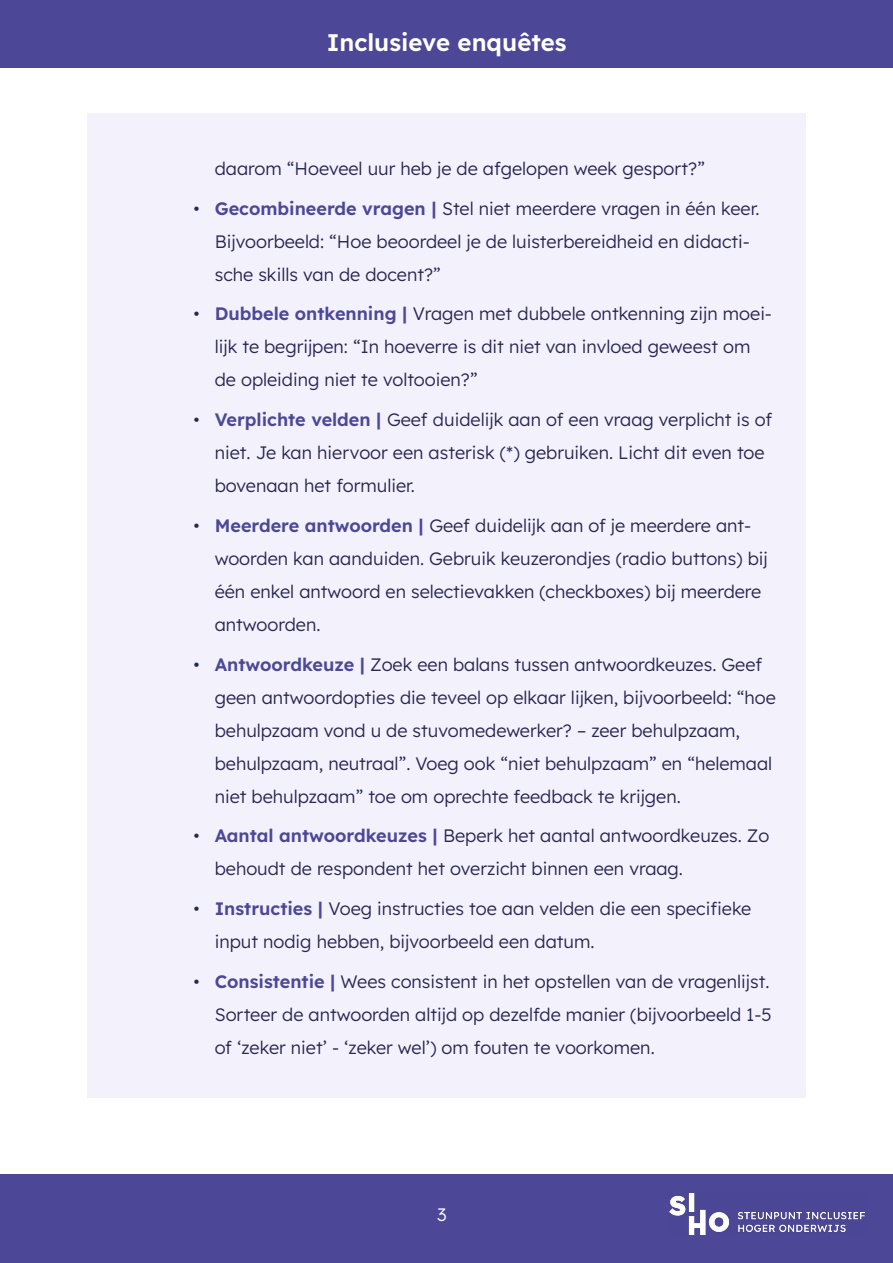
<style>
.page{position:relative;width:893px;height:1263px;background:#fff}
.page>*{position:absolute;margin:0;border:0;box-sizing:border-box;transform-origin:0 0}
.Koptekst_pagina_fiche{font:600 24px "Lexend";color:#fff}
.lijst{font:300 18px/33px "Lexend";color:#2a2751}
.t1{font:300 18px "Lexend";color:#fff}
.s1{font-weight:600;color:#4c4797}
</style>
<div class="page">
<div style="left:0;top:0;width:893px;height:67px;background:#4c4797"></div>
<div style="left:0;top:1174px;width:893px;height:89px;background:#4c4797"></div>
<img style="left:670px;top:1193px;width:194px;height:41px">
<div style="left:87px;top:113px;width:719px;height:984px;background:#f2f1fc"></div>
<p class="Koptekst_pagina_fiche" style="left:327px;top:24px;width:241px">Inclusieve enquêtes</p>
<p class="lijst" style="left:215px;top:151px;width:492px">daarom “Hoeveel uur heb je de afgelopen week gesport?”</p>
<p class="lijst" style="left:215px;top:191px;width:546px;text-indent:-21px">• <span class="s1">Gecombineerde vragen |</span> Stel niet meerdere vragen in één keer.<br>Bijvoorbeeld: “Hoe beoordeel je de luisterbereidheid en didacti&shy;sche skills van de docent?”</p>
<p class="lijst" style="left:215px;top:296px;width:559px;text-indent:-21px">• <span class="s1">Dubbele ontkenning |</span> Vragen met dubbele ontkenning zijn moei&shy;lijk te begrijpen: “In hoeverre is dit niet van invloed geweest om de opleiding niet te voltooien?”</p>
<p class="lijst" style="left:215px;top:402px;width:559px;text-indent:-21px">• <span class="s1">Verplichte velden |</span> Geef duidelijk aan of een vraag verplicht is of niet. Je kan hiervoor een asterisk (*) gebruiken. Licht dit even toe bovenaan het formulier.</p>
<p class="lijst" style="left:215px;top:508px;width:555px;text-indent:-21px">• <span class="s1">Meerdere antwoorden |</span> Geef duidelijk aan of je meerdere ant&shy;woorden kan aanduiden. Gebruik keuzerondjes (radio buttons) bij één enkel antwoord en selectievakken (checkboxes) bij meerdere antwoorden.</p>
<p class="lijst" style="left:215px;top:647px;width:563px;text-indent:-21px">• <span class="s1">Antwoordkeuze |</span> Zoek een balans tussen antwoordkeuzes. Geef geen antwoordopties die teveel op elkaar lijken, bijvoorbeeld: “hoe behulpzaam vond u de stuvomedewerker? – zeer behulpzaam, behulpzaam, neutraal”. Voeg ook “niet behulpzaam” en “helemaal niet behulpzaam” toe om oprechte feedback te krijgen.</p>
<p class="lijst" style="left:215px;top:818px;width:556px;text-indent:-21px">• <span class="s1">Aantal antwoordkeuzes |</span> Beperk het aantal antwoordkeuzes. Zo behoudt de respondent het overzicht binnen een vraag.</p>
<p class="lijst" style="left:215px;top:891px;width:538px;text-indent:-21px">• <span class="s1">Instructies |</span> Voeg instructies toe aan velden die een specifieke input nodig hebben, bijvoorbeeld een datum.</p>
<p class="lijst" style="left:215px;top:964px;width:559px;text-indent:-21px">• <span class="s1">Consistentie |</span> Wees consistent in het opstellen van de vragenlijst.<br>Sorteer de antwoorden altijd op dezelfde manier (bijvoorbeeld 1-5 of ‘zeker niet’ - ‘zeker wel’) om fouten te voorkomen.</p>
<p class="t1" style="left:437px;top:1202px;width:11px">3</p>
</div>
